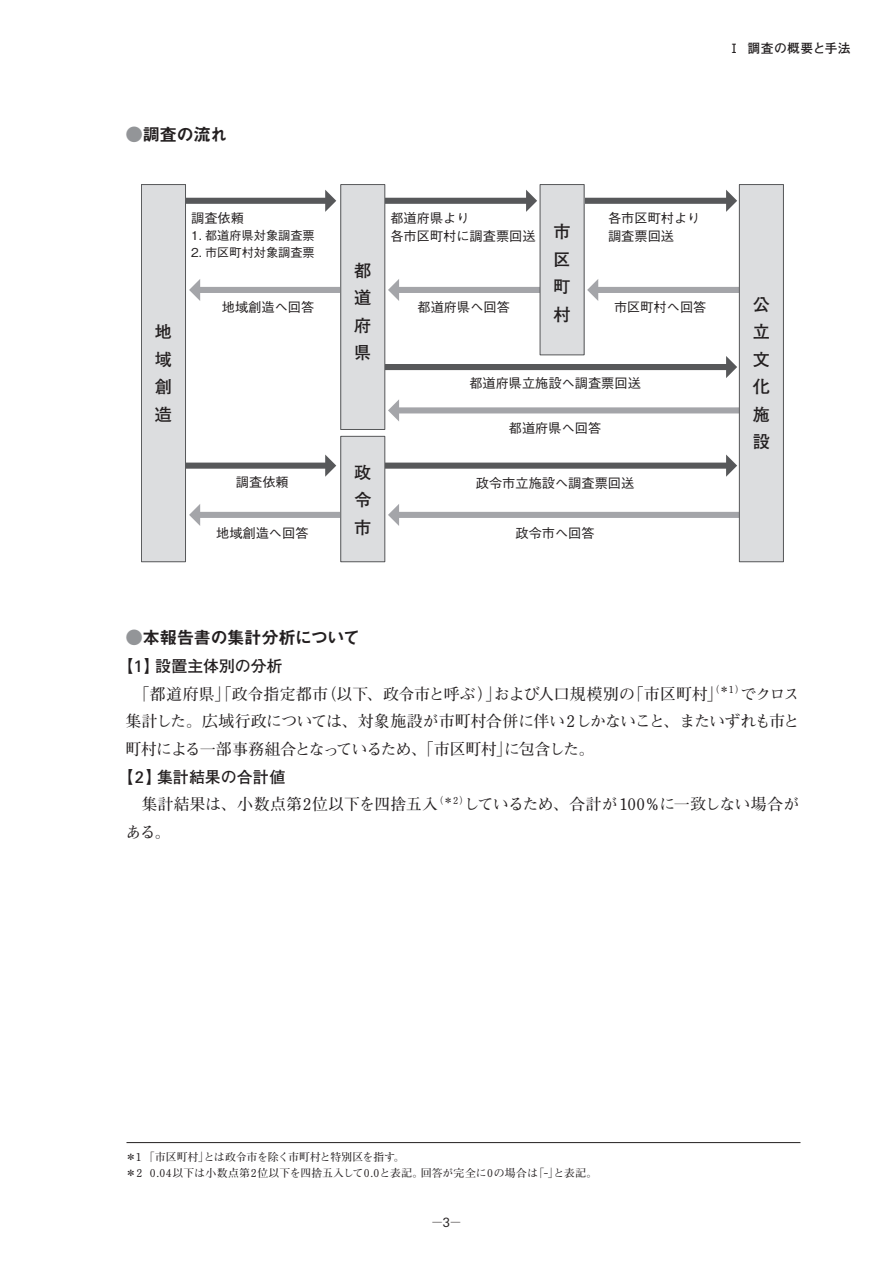
<style>
.page{position:relative;width:893px;height:1263px;background:#fff}
.page>*{position:absolute;margin:0;border:0;box-sizing:border-box;transform-origin:0 0}
.本文見出し{font:17.55px "Midashi Go Pro MB31";letter-spacing:-.035em;color:#231f20}
.t1{font:700 17.25px/27.5px "Futo Go B101 Pro";color:#231f20;text-align:justify}
.本文1{font:700 15.9px/27.6px "Futo Min A101 Pro";letter-spacing:-.035em;color:#231f20;text-align:justify}
.本文1-2{font:700 15.9px/27.6px "Futo Min A101 Pro";letter-spacing:.005em;color:#231f20}
.本文小見出し{font:700 15.9px "Futo Go B101 Pro";color:#231f20}
.t2{font:500 13.2px/17.7px "Gothic BBB Pro";color:#231f20}
.肩{font:700 12.75px "Futo Go B101 Pro";letter-spacing:.03em;color:#231f20}
.t3{font:500 12.75px "Gothic BBB Pro";color:#231f20;scale:.75 1}
.t4{font:500 12.15px "Gothic BBB Pro";color:#231f20}
.脚注{font:700 10.95px "Futo Min A101 Pro";letter-spacing:.01em;color:#231f20}
.脚注-2{font:700 10.95px "Futo Min A101 Pro";letter-spacing:-.015em;color:#231f20}
.s1{color:#939598}
.s2{font-family:"Futo Min A101 Pro"}
.s3{font-family:"Linotype Univers Basic";font-weight:500}
.s4{font-family:"Linotype Univers Basic";font-weight:400}
</style>
<div class="page">
<div style="left:398px;top:512px;width:352px;height:6px;background:#a4a5a9"></div>
<svg style="left:388px;top:504px;width:11px;height:22px"></svg>
<div style="left:199px;top:512px;width:149px;height:6px;background:#a4a5a9"></div>
<svg style="left:189px;top:504px;width:11px;height:22px"></svg>
<div style="left:176px;top:463px;width:151px;height:6px;background:#57585a"></div>
<svg style="left:325px;top:454px;width:11px;height:23px"></svg>
<div style="left:369px;top:463px;width:359px;height:6px;background:#57585a"></div>
<svg style="left:726px;top:454px;width:11px;height:23px"></svg>
<div style="left:398px;top:407px;width:359px;height:6px;background:#a4a5a9"></div>
<svg style="left:388px;top:399px;width:11px;height:22px"></svg>
<div style="left:199px;top:287px;width:147px;height:6px;background:#a4a5a9"></div>
<svg style="left:189px;top:279px;width:11px;height:22px"></svg>
<div style="left:398px;top:287px;width:151px;height:6px;background:#a4a5a9"></div>
<svg style="left:388px;top:279px;width:11px;height:22px"></svg>
<div style="left:597px;top:287px;width:158px;height:6px;background:#a4a5a9"></div>
<svg style="left:587px;top:279px;width:11px;height:22px"></svg>
<div style="left:379px;top:364px;width:349px;height:6px;background:#57585a"></div>
<svg style="left:726px;top:356px;width:11px;height:22px"></svg>
<div style="left:184px;top:198px;width:143px;height:6px;background:#57585a"></div>
<svg style="left:325px;top:190px;width:11px;height:22px"></svg>
<div style="left:373px;top:198px;width:155px;height:6px;background:#57585a"></div>
<svg style="left:526px;top:190px;width:11px;height:22px"></svg>
<div style="left:571px;top:198px;width:157px;height:6px;background:#57585a"></div>
<svg style="left:726px;top:190px;width:11px;height:22px"></svg>
<div style="left:141px;top:185px;width:45px;height:377px;background:#dcdddf"></div>
<div style="left:141px;top:184px;width:45px;height:378px;border:1px solid #57585a"></div>
<div style="left:341px;top:185px;width:44px;height:244px;background:#dcdddf"></div>
<div style="left:340px;top:184px;width:45px;height:246px;border:1px solid #57585a"></div>
<div style="left:341px;top:436px;width:44px;height:126px;background:#dcdddf"></div>
<div style="left:340px;top:436px;width:45px;height:126px;border:1px solid #57585a"></div>
<div style="left:540px;top:185px;width:44px;height:170px;background:#dcdddf"></div>
<div style="left:540px;top:184px;width:44px;height:171px;border:1px solid #57585a"></div>
<div style="left:739px;top:185px;width:44px;height:377px;background:#dcdddf"></div>
<div style="left:739px;top:184px;width:45px;height:378px;border:1px solid #57585a"></div>
<hr style="left:126px;top:1142px;width:674px;height:1px;background:#231f20">
<p class="本文見出し" style="left:125px;top:121px;width:104px"><span class="s1">●</span>調査の流れ</p>
<p class="t2" style="left:191px;top:207px;width:54px">調査依頼</p>
<p class="t4" style="left:191px;top:225px;width:125px">1. 都道府県対象調査票</p>
<p class="t4" style="left:191px;top:243px;width:125px">2. 市区町村対象調査票</p>
<p class="t1" style="left:155px;top:316px;width:18px">地域創造</p>
<p class="t2" style="left:222px;top:296px;width:94px">地域創造へ回答</p>
<p class="t2" style="left:236px;top:471px;width:54px">調査依頼</p>
<p class="t2" style="left:216px;top:522px;width:94px">地域創造へ回答</p>
<p class="肩" style="left:728px;top:38px;width:124px">Ⅰ 調査の概要と手法</p>
<p class="t1" style="left:354px;top:254px;width:18px">都道府県</p>
<p class="t1" style="left:354px;top:456px;width:18px">政令市</p>
<p class="t2" style="left:390px;top:207px;width:147px">都道府県より<br>各市区町村に調査票回送</p>
<p class="t2" style="left:608px;top:207px;width:94px">各市区町村より調査票回送</p>
<p class="t1" style="left:553px;top:216px;width:18px">市区町村</p>
<p class="t2" style="left:418px;top:296px;width:94px">都道府県へ回答</p>
<p class="t2" style="left:614px;top:296px;width:94px">市区町村へ回答</p>
<p class="t2" style="left:469px;top:372px;width:173px">都道府県立施設へ調査票回送</p>
<p class="t2" style="left:509px;top:418px;width:94px">都道府県へ回答</p>
<p class="t2" style="left:476px;top:472px;width:160px">政令市立施設へ調査票回送</p>
<p class="t2" style="left:515px;top:523px;width:81px">政令市へ回答</p>
<p class="t1" style="left:753px;top:288px;width:18px">公立文化施設</p>
<p class="本文見出し" style="left:125px;top:624px;width:236px"><span class="s1">●</span>本報告書の集計分析について</p>
<p class="本文小見出し" style="left:117px;top:653px;width:166px"><span class="s2">【</span><span class="s3">1</span><span class="s2">】</span>設置主体別の分析</p>
<p class="本文1" style="left:125px;top:678px;width:675px;text-indent:8px">「都道府県」「政令指定都市（以下、政令市と呼ぶ）」および人口規模別の「市区町村」<sup>（＊1）</sup>でクロス集計した。広域行政については、対象施設が市町村合併に伴い2しかないこと、またいずれも市と町村による一部事務組合となっているため、「市区町村」に包含した。</p>
<p class="本文小見出し" style="left:117px;top:764px;width:169px"><span class="s2">【</span><span class="s3">2</span><span class="s2">】</span>集計結果の合計値</p>
<p class="本文1-2" style="left:125px;top:789px;width:675px;text-indent:16px">集計結果は、小数点第2位以下を四捨五入<sup>（＊2）</sup>しているため、合計が100％に一致しない場合がある。</p>
<p class="脚注-2" style="left:125px;top:1148px;width:281px">＊1 「市区町村」とは政令市を除く市町村と特別区を指す。</p>
<p class="脚注" style="left:125px;top:1165px;width:473px">＊2 0.04以下は小数点第2位以下を四捨五入して0.0と表記。回答が完全に0の場合は「-」と表記。</p>
<p class="t3" style="left:432px;top:1212px;width:39px">─<span class="s4">3</span>─</p>
</div>
